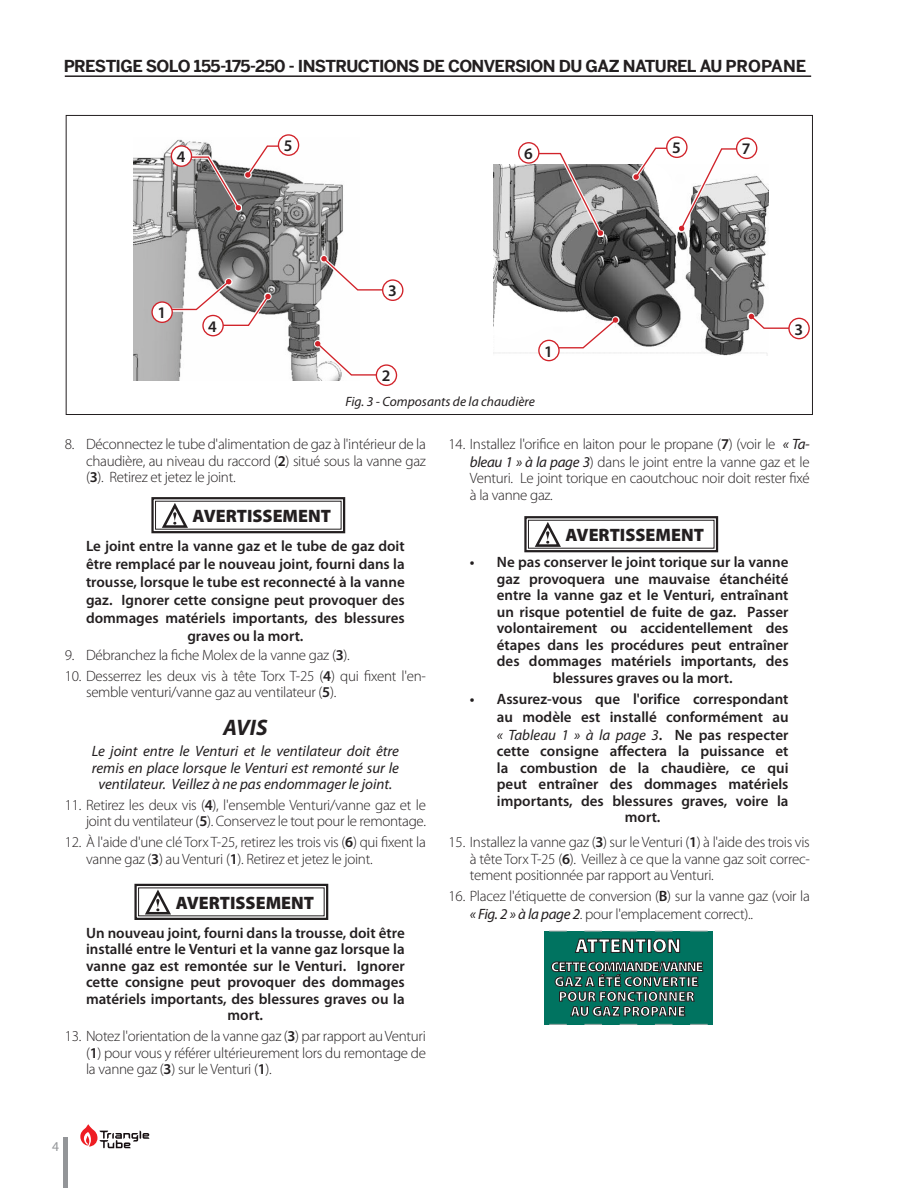
<style>
.page{position:relative;width:918px;height:1188px;background:#fff}
.page>*{position:absolute;margin:0;border:0;box-sizing:border-box;transform-origin:0 0}
.t1{font:italic 700 22.5px "Myriad Pro";color:#231f20}
.t2{font:900 18px "Myriad Pro";color:#231f20}
.Headline{font:700 16.5px "Benton Sans";letter-spacing:-.04em;color:#231f20}
.t3{font:600 16.2px "Myriad Pro";color:#231f20}
.t4{font:300 15px/16.5px "Myriad Pro";letter-spacing:-.02em;color:#231f20}
.DANGER_-_WARNING{font:600 15px/16.5px "Myriad Pro";color:#231f20;text-align:center}
.NOTICE_-_PRACTICE{font:italic 15px/16.5px "Myriad Pro";color:#231f20;text-align:center}
.t5{font:italic 13.5px "Myriad Pro";color:#231f20}
.t6{font:13.5px "Myriad Pro";color:#939598}
.s1{font-weight:600}
.s2{font-weight:400;font-style:italic}
</style>
<div class="page">
<img style="left:133px;top:137px;width:210px;height:243px">
<img style="left:493px;top:165px;width:276px;height:191px">
<svg style="left:169px;top:278px;width:64px;height:1px"></svg>
<div style="left:152px;top:302px;width:20px;height:20px;background:#fff;border-radius:50%"></div>
<div style="left:151px;top:301px;width:22px;height:22px;border:1px solid #d1232a;border-radius:50%"></div>
<svg style="left:556px;top:316px;width:63px;height:34px"></svg>
<svg style="left:556px;top:317px;width:62px;height:32px"></svg>
<div style="left:539px;top:340px;width:20px;height:21px;background:#fff;border-radius:50%"></div>
<div style="left:538px;top:340px;width:22px;height:21px;border:1px solid #d1232a;border-radius:50%"></div>
<svg style="left:314px;top:340px;width:62px;height:37px"></svg>
<svg style="left:315px;top:341px;width:63px;height:35px"></svg>
<div style="left:376px;top:364px;width:21px;height:22px;border:1px solid #d1232a;border-radius:50%"></div>
<svg style="left:320px;top:255px;width:23px;height:37px"></svg>
<svg style="left:321px;top:256px;width:64px;height:35px"></svg>
<div style="left:383px;top:280px;width:20px;height:20px;background:#fff;border-radius:50%"></div>
<div style="left:382px;top:279px;width:21px;height:22px;border:1px solid #d1232a;border-radius:50%"></div>
<svg style="left:747px;top:313px;width:22px;height:17px"></svg>
<svg style="left:749px;top:314px;width:42px;height:16px"></svg>
<div style="left:789px;top:318px;width:20px;height:21px;background:#fff;border-radius:50%"></div>
<div style="left:788px;top:318px;width:22px;height:21px;border:1px solid #d1232a;border-radius:50%"></div>
<svg style="left:271px;top:293px;width:1px;height:34px"></svg>
<svg style="left:169px;top:279px;width:102px;height:48px"></svg>
<div style="left:203px;top:315px;width:20px;height:21px;background:#fff;border-radius:50%"></div>
<div style="left:202px;top:315px;width:22px;height:21px;border:1px solid #d1232a;border-radius:50%"></div>
<div style="left:171px;top:146px;width:21px;height:20px;background:#fff;border-radius:50%"></div>
<div style="left:171px;top:145px;width:21px;height:22px;border:1px solid #d1232a;border-radius:50%"></div>
<div style="left:244px;top:144px;width:50px;height:35px;background:#fff"></div>
<svg style="left:181px;top:145px;width:113px;height:66px"></svg>
<div style="left:278px;top:135px;width:21px;height:20px;background:#fff;border-radius:50%"></div>
<div style="left:278px;top:134px;width:21px;height:22px;border:1px solid #d1232a;border-radius:50%"></div>
<svg style="left:632px;top:164px;width:1px;height:17px"></svg>
<svg style="left:667px;top:137px;width:20px;height:20px"></svg>
<div style="left:666px;top:136px;width:22px;height:22px;border:1px solid #d1232a;border-radius:50%"></div>
<svg style="left:533px;top:164px;width:71px;height:73px"></svg>
<svg style="left:533px;top:152px;width:70px;height:84px;background:#9c9797"></svg>
<div style="left:519px;top:143px;width:20px;height:20px;background:#fff;border-radius:50%"></div>
<div style="left:518px;top:142px;width:22px;height:22px;border:1px solid #d1232a;border-radius:50%"></div>
<svg style="left:633px;top:147px;width:116px;height:84px"></svg>
<div style="left:737px;top:138px;width:20px;height:20px;background:#fff;border-radius:50%"></div>
<div style="left:736px;top:137px;width:21px;height:22px;border:1px solid #d1232a;border-radius:50%"></div>
<hr style="left:65px;top:75px;width:746px;height:2px;background:#231f20">
<div style="left:63px;top:1137px;width:5px;height:51px;background:#939598"></div>
<svg style="left:80px;top:1124px;width:69px;height:24px"></svg>
<svg style="left:151px;top:497px;width:195px;height:37px"></svg>
<svg style="left:134px;top:883px;width:195px;height:37px"></svg>
<svg style="left:524px;top:516px;width:195px;height:37px"></svg>
<div style="left:544px;top:931px;width:169px;height:94px;background:#007360"></div>
<svg style="left:549px;top:931px;width:159px;height:1px"></svg>
<svg style="left:549px;top:1024px;width:159px;height:1px"></svg>
<svg style="left:575px;top:938px;width:71px;height:15px"></svg>
<div style="left:647px;top:939px;width:4px;height:14px;border:1px solid #231f20"></div>
<svg style="left:653px;top:938px;width:27px;height:15px"></svg>
<svg style="left:551px;top:961px;width:152px;height:56px"></svg>
<p class="Headline" style="left:64px;top:56px;width:744px">PRESTIGE SOLO 155-175-250 - INSTRUCTIONS DE CONVERSION DU GAZ NATUREL AU PROPANE</p>
<p class="t3" style="left:177px;top:146px;width:10px">4</p>
<p class="t3" style="left:284px;top:135px;width:10px">5</p>
<p class="t3" style="left:672px;top:138px;width:10px">5</p>
<p class="t3" style="left:524px;top:143px;width:10px">6</p>
<p class="t3" style="left:742px;top:139px;width:10px">7</p>
<p class="t3" style="left:157px;top:303px;width:10px">1</p>
<p class="t3" style="left:388px;top:281px;width:10px">3</p>
<p class="t3" style="left:208px;top:316px;width:10px">4</p>
<p class="t3" style="left:794px;top:319px;width:10px">3</p>
<p class="t3" style="left:382px;top:366px;width:10px">2</p>
<p class="t5" style="left:345px;top:393px;width:191px">Fig. 3 - Composants de la chaudière</p>
<p class="t3" style="left:544px;top:341px;width:10px">1</p>
<p class="t4" style="left:86px;top:436px;width:341px;text-align:justify;text-indent:-21px">8. Déconnectez le tube d'alimentation de gaz à l'intérieur de la chaudière, au niveau du raccord (<span class="s1">2</span>) situé sous la vanne gaz (<span class="s1">3</span>). Retirez et jetez le joint.</p>
<p class="t2" style="left:193px;top:504px;width:140px">AVERTISSEMENT</p>
<p class="DANGER_-_WARNING" style="left:86px;top:537px;width:320px;line-height:18px">Le joint entre la vanne gaz et le tube de gaz doit être remplacé par le nouveau joint, fourni dans la trousse, lorsque le tube est reconnecté à la vanne gaz. Ignorer cette consigne peut provoquer des dommages matériels importants, des blessures graves ou la mort.</p>
<p class="t4" style="left:65px;top:647px;width:286px">9. Débranchez la fiche Molex de la vanne gaz (<span class="s1">3</span>).</p>
<p class="t4" style="left:86px;top:667px;width:341px;text-indent:-21px">10. Desserrez les deux vis à tête Torx T-25 (<span class="s1">4</span>) qui fixent l'en&shy;semble venturi/vanne gaz au ventilateur (<span class="s1">5</span>).</p>
<p class="t1" style="left:223px;top:713px;width:46px">AVIS</p>
<p class="NOTICE_-_PRACTICE" style="left:92px;top:743px;width:309px">Le joint entre le Venturi et le ventilateur doit être remis en place lorsque le Venturi est remonté sur le ventilateur. Veillez à ne pas endommager le joint.</p>
<p class="t4" style="left:65px;top:797px;width:363px;text-align:right">11. Retirez les deux vis (<span class="s1">4</span>), l'ensemble Venturi/vanne gaz et le joint du ventilateur (<span class="s1">5</span>). Conservez le tout pour le remontage.</p>
<p class="t4" style="left:86px;top:834px;width:341px;text-indent:-21px">12. À l'aide d'une clé Torx T-25, retirez les trois vis (<span class="s1">6</span>) qui fixent la vanne gaz (<span class="s1">3</span>) au Venturi (<span class="s1">1</span>). Retirez et jetez le joint.</p>
<p class="t2" style="left:176px;top:891px;width:140px">AVERTISSEMENT</p>
<p class="DANGER_-_WARNING" style="left:86px;top:924px;width:320px">Un nouveau joint, fourni dans la trousse, doit être installé entre le Venturi et la vanne gaz lorsque la vanne gaz est remontée sur le Venturi. Ignorer cette consigne peut provoquer des dommages matériels importants, des blessures graves ou la mort.</p>
<p class="t4" style="left:86px;top:1028px;width:342px;text-align:justify;text-indent:-21px">13. Notez l'orientation de la vanne gaz (<span class="s1">3</span>) par rapport au Venturi (<span class="s1">1</span>) pour vous y référer ultérieurement lors du remontage de la vanne gaz (<span class="s1">3</span>) sur le Venturi (<span class="s1">1</span>).</p>
<p class="t4" style="left:449px;top:435px;width:363px;line-height:18px;text-align:right">14. Installez l'orifice en laiton pour le propane (<span class="s1">7</span>) (voir le <span class="s2">« Ta&shy;bleau 1 » à la page 3</span>) dans le joint entre la vanne gaz et le</p>
<p class="t4" style="left:470px;top:470px;width:341px">Venturi. Le joint torique en caoutchouc noir doit rester fixé à la vanne gaz.</p>
<p class="t2" style="left:566px;top:523px;width:140px">AVERTISSEMENT</p>
<p class="DANGER_-_WARNING" style="left:470px;top:554px;width:320px">• Ne pas conserver le joint torique sur la vanne</p>
<p class="DANGER_-_WARNING" style="left:497px;top:570px;width:293px">gaz provoquera une mauvaise étanchéité</p>
<p class="DANGER_-_WARNING" style="left:497px;top:587px;width:293px">entre la vanne gaz et le Venturi, entraînant</p>
<p class="DANGER_-_WARNING" style="left:497px;top:603px;width:293px">un risque potentiel de fuite de gaz. Passer</p>
<p class="DANGER_-_WARNING" style="left:497px;top:620px;width:293px">volontairement ou accidentellement des</p>
<p class="DANGER_-_WARNING" style="left:497px;top:636px;width:293px">étapes dans les procédures peut entraîner</p>
<p class="DANGER_-_WARNING" style="left:497px;top:653px;width:293px">des dommages matériels importants, des</p>
<p class="DANGER_-_WARNING" style="left:553px;top:669px;width:181px">blessures graves ou la mort.</p>
<p class="DANGER_-_WARNING" style="left:497px;top:689px;width:293px;line-height:18px;text-align:justify;text-indent:-27px">• Assurez-vous que l'orifice correspondant au modèle est installé conformément au <span class="s2">« Tableau 1 » à la page 3</span>. Ne pas respecter</p>
<p class="DANGER_-_WARNING" style="left:497px;top:742px;width:293px">cette consigne affectera la puissance et la combustion de la chaudière, ce qui peut entraîner des dommages matériels importants, des blessures graves, voire la mort.</p>
<p class="t4" style="left:470px;top:834px;width:341px;text-align:justify;text-indent:-21px">15. Installez la vanne gaz (<span class="s1">3</span>) sur le Venturi (<span class="s1">1</span>) à l'aide des trois vis à tête Torx T-25 (<span class="s1">6</span>). Veillez à ce que la vanne gaz soit correc&shy;tement positionnée par rapport au Venturi.</p>
<p class="t4" style="left:470px;top:887px;width:341px;line-height:18px;text-indent:-21px">16. Placez l'étiquette de conversion (<span class="s1">B</span>) sur la vanne gaz (voir la <span class="s2">« Fig. 2 » à la page 2</span>. pour l'emplacement correct)..</p>
<p class="t6" style="left:52px;top:1139px;width:8px">4</p>
</div>
